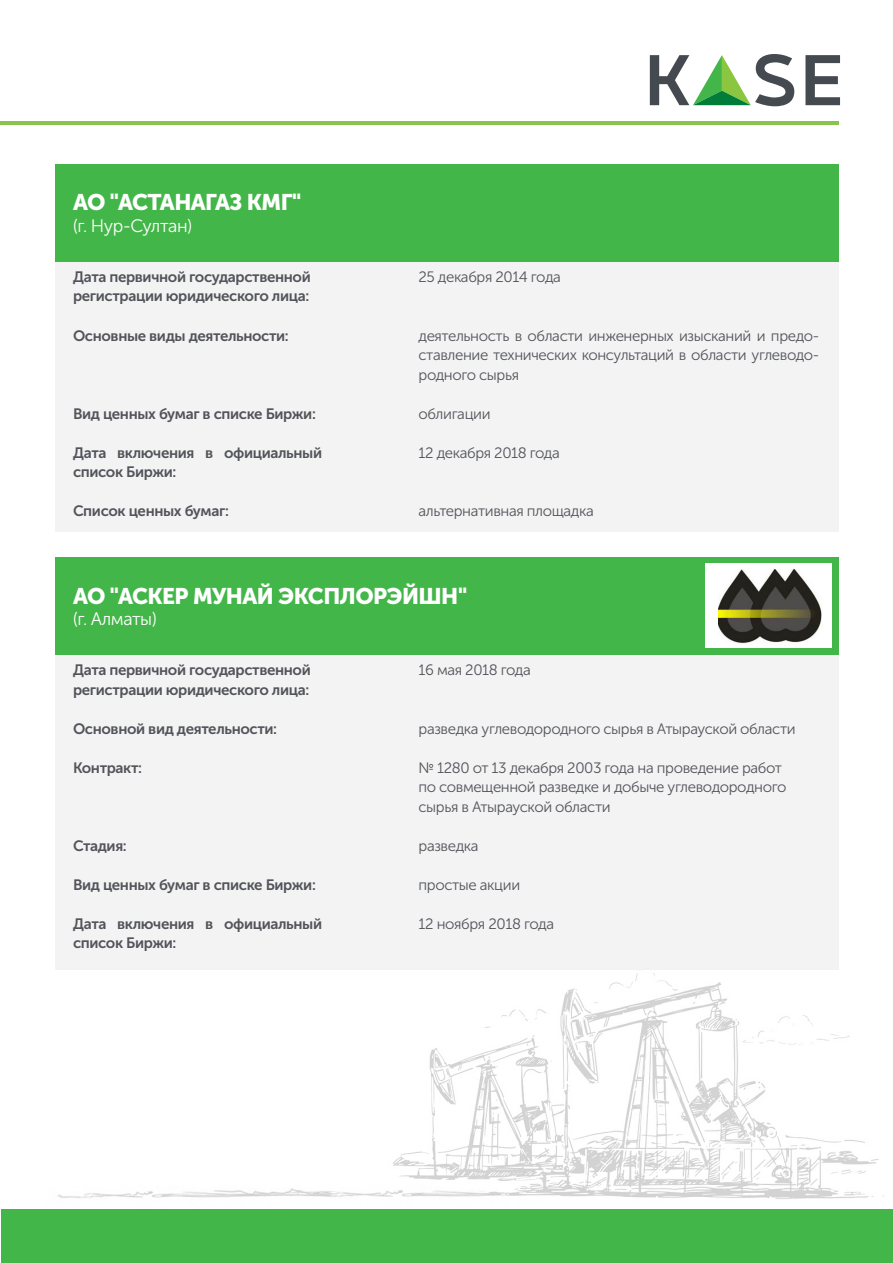
<style>
.page{position:relative;width:893px;height:1263px;background:#fff}
.page>*{position:absolute;margin:0;border:0;box-sizing:border-box;transform-origin:0 0}
.t1{font:22.5px "Museo Sans Cyrl 900";letter-spacing:-.025em;color:#fff}
.t2{font:18px "Museo Sans Cyrl 300";letter-spacing:-.025em;color:#fff}
.t3{font:15px/19.5px "Museo Sans Cyrl 300";letter-spacing:-.025em;color:#525459;text-align:justify}
.t4{font:15px/19.5px "Museo Sans Cyrl 700";letter-spacing:-.025em;color:#525459}
</style>
<div class="page">
<img style="left:55px;top:646px;width:829px;height:553px">
<svg style="left:650px;top:54px;width:144px;height:52px"></svg>
<svg style="left:805px;top:55px;width:35px;height:50px"></svg>
<hr style="left:0;top:121px;width:839px;height:3px;background:#8ac350">
<div style="left:1px;top:1209px;width:891px;height:54px;background:#43b649"></div>
<div style="left:56px;top:261px;width:783px;height:270px;background:#f1f1f2"></div>
<div style="left:56px;top:654px;width:783px;height:315px;background:#f1f1f2"></div>
<div style="left:56px;top:164px;width:783px;height:97px;background:#43b649"></div>
<div style="left:56px;top:557px;width:783px;height:98px;background:#43b649"></div>
<div style="left:705px;top:563px;width:127px;height:85px;background:#fff"></div>
<img style="left:718px;top:570px;width:104px;height:73px">
<h1 class="t1" style="left:73px;top:190px;width:230px">АО "АСТАНАГАЗ КМГ"</h1>
<p class="t2" style="left:73px;top:216px;width:121px">(г. Нур-Султан)</p>
<p class="t4" style="left:73px;top:267px;width:239px">Дата первичной государственной регистрации юридического лица:</p>
<p class="t4" style="left:73px;top:326px;width:217px">Основные виды деятельности:</p>
<p class="t4" style="left:73px;top:404px;width:244px">Вид ценных бумаг в списке Биржи:</p>
<p class="t4" style="left:73px;top:443px;width:251px">Дата включения в официальный список Биржи:</p>
<p class="t4" style="left:73px;top:501px;width:157px">Список ценных бумаг:</p>
<p class="t3" style="left:419px;top:267px;width:144px">25 декабря 2014 года</p>
<p class="t3" style="left:419px;top:326px;width:402px">деятельность в области инженерных изысканий и предо&shy;ставление технических консультаций в области углеводо&shy;родного сырья</p>
<p class="t3" style="left:419px;top:404px;width:74px">облигации</p>
<p class="t3" style="left:419px;top:443px;width:143px">12 декабря 2018 года</p>
<p class="t3" style="left:419px;top:501px;width:177px">альтернативная площадка</p>
<h1 class="t1" style="left:73px;top:583px;width:396px">АО "АСКЕР МУНАЙ ЭКСПЛОРЭЙШН"</h1>
<p class="t2" style="left:73px;top:609px;width:85px">(г. Алматы)</p>
<p class="t4" style="left:73px;top:660px;width:239px">Дата первичной государственной регистрации юридического лица:</p>
<p class="t4" style="left:73px;top:719px;width:206px">Основной вид деятельности:</p>
<p class="t4" style="left:73px;top:758px;width:71px">Контракт:</p>
<p class="t4" style="left:73px;top:836px;width:55px">Стадия:</p>
<p class="t4" style="left:73px;top:875px;width:244px">Вид ценных бумаг в списке Биржи:</p>
<p class="t4" style="left:73px;top:914px;width:251px">Дата включения в официальный список Биржи:</p>
<p class="t3" style="left:419px;top:660px;width:114px">16 мая 2018 года</p>
<p class="t3" style="left:419px;top:719px;width:379px">разведка углеводородного сырья в Атырауской области</p>
<p class="t3" style="left:419px;top:758px;width:369px;text-align:left">№ 1280 от 13 декабря 2003 года на проведение работ по совмещенной разведке и добыче углеводородного сырья в Атырауской области</p>
<p class="t3" style="left:419px;top:836px;width:62px">разведка</p>
<p class="t3" style="left:419px;top:875px;width:103px">простые акции</p>
<p class="t3" style="left:419px;top:914px;width:137px">12 ноября 2018 года</p>
</div>
